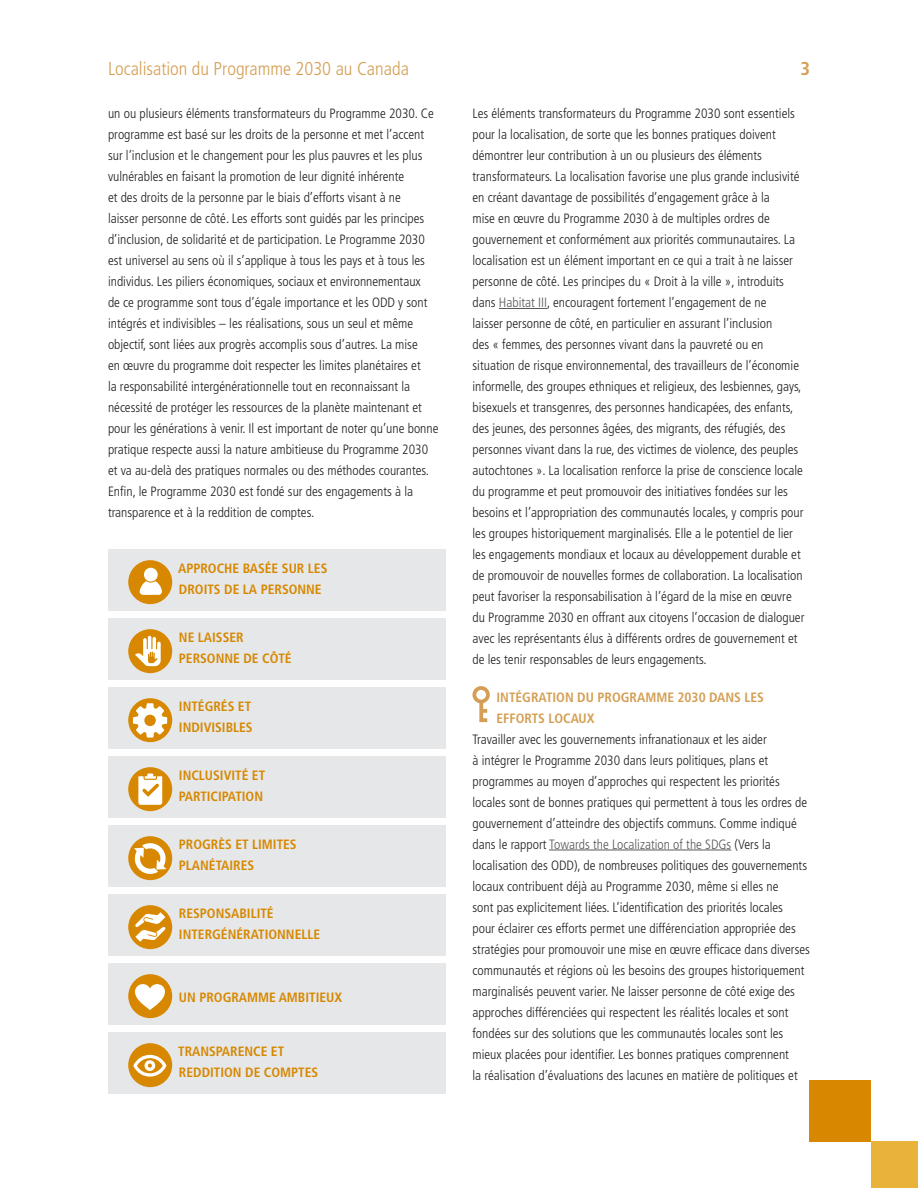
<style>
.page{position:relative;width:918px;height:1188px;background:#fff}
.page>*{position:absolute;margin:0;border:0;box-sizing:border-box;transform-origin:0 0}
.t1{font:300 condensed 18.6px "Frutiger";color:#d49f54}
.t2{font:700 condensed 18.6px "Frutiger";color:#d49f54}
.t3{font:300 condensed 13.5px/21px "Frutiger";color:#231f20}
.Grey_Box_para{font:700 condensed 13.5px/21px "Frutiger";color:#d78800}
.Heading_3{font:700 condensed 13.5px/21px "Frutiger";color:#d49f54}
.s1{color:#57585a}
</style>
<div class="page">
<div style="left:810px;top:1080px;width:61px;height:62px;background:#d78800"></div>
<div style="left:871px;top:1142px;width:47px;height:46px;background:#e9b33b"></div>
<div style="left:108px;top:549px;width:338px;height:61px;background:#e6e7e9"></div>
<div style="left:108px;top:618px;width:338px;height:62px;background:#e6e7e9"></div>
<div style="left:108px;top:687px;width:338px;height:61px;background:#e6e7e9"></div>
<div style="left:108px;top:756px;width:338px;height:62px;background:#e6e7e9"></div>
<div style="left:108px;top:825px;width:338px;height:61px;background:#e6e7e9"></div>
<div style="left:108px;top:894px;width:338px;height:62px;background:#e6e7e9"></div>
<div style="left:108px;top:963px;width:338px;height:61px;background:#e6e7e9"></div>
<div style="left:108px;top:1032px;width:338px;height:62px;background:#e6e7e9"></div>
<div style="left:128px;top:560px;width:44px;height:44px;background:#d78800;border-radius:50%"></div>
<svg style="left:140px;top:581px;width:22px;height:14px"></svg>
<div style="left:144px;top:568px;width:14px;height:14px;background:#fff;border-radius:50%"></div>
<div style="left:128px;top:629px;width:44px;height:44px;background:#d78800;border-radius:50%"></div>
<svg style="left:135px;top:636px;width:26px;height:30px"></svg>
<div style="left:128px;top:698px;width:44px;height:44px;background:#d78800;border-radius:50%"></div>
<svg style="left:133px;top:703px;width:34px;height:35px"></svg>
<div style="left:128px;top:767px;width:44px;height:44px;background:#d78800;border-radius:50%"></div>
<svg style="left:138px;top:773px;width:24px;height:32px"></svg>
<div style="left:128px;top:836px;width:44px;height:44px;background:#d78800;border-radius:50%"></div>
<svg style="left:134px;top:843px;width:32px;height:32px"></svg>
<div style="left:128px;top:905px;width:44px;height:44px;background:#d78800;border-radius:50%"></div>
<svg style="left:135px;top:912px;width:31px;height:30px"></svg>
<div style="left:128px;top:974px;width:44px;height:44px;background:#d78800;border-radius:50%"></div>
<svg style="left:135px;top:984px;width:30px;height:26px"></svg>
<div style="left:128px;top:1043px;width:44px;height:44px;background:#d78800;border-radius:50%"></div>
<svg style="left:133px;top:1055px;width:33px;height:22px"></svg>
<hr style="left:499px;top:308px;width:48px;height:1px;background:#57585a">
<hr style="left:549px;top:850px;width:182px;height:1px;background:#57585a">
<div style="left:472px;top:686px;width:18px;height:17px;border:4px solid #d49f54;border-radius:50%"></div>
<svg style="left:479px;top:702px;width:4px;height:20px"></svg>
<svg style="left:480px;top:709px;width:7px;height:13px"></svg>
<h1 class="t1" style="left:108px;top:58px;width:302px">Localisation du Programme 2030 au Canada</h1>
<h1 class="t2" style="left:800px;top:57px;width:11px">3</h1>
<p class="t3" style="left:108px;top:103px;width:332px">un ou plusieurs éléments transformateurs du Programme 2030. Ce programme est basé sur les droits de la personne et met l’accent sur l’inclusion et le changement pour les plus pauvres et les plus vulnérables en faisant la promotion de leur dignité inhérente<br>et des droits de la personne par le biais d’efforts visant à ne<br>laisser personne de côté. Les efforts sont guidés par les principes d’inclusion, de solidarité et de participation. Le Programme 2030 est universel au sens où il s’applique à tous les pays et à tous les individus. Les piliers économiques, sociaux et environnementaux<br>de ce programme sont tous d’égale importance et les ODD y sont intégrés et indivisibles – les réalisations, sous un seul et même objectif, sont liées aux progrès accomplis sous d’autres. La mise<br>en œuvre du programme doit respecter les limites planétaires et<br>la responsabilité intergénérationnelle tout en reconnaissant la nécessité de protéger les ressources de la planète maintenant et pour les générations à venir. Il est important de noter qu’une bonne pratique respecte aussi la nature ambitieuse du Programme 2030 et va au-delà des pratiques normales ou des méthodes courantes.<br>Enfin, le Programme 2030 est fondé sur des engagements à la transparence et à la reddition de comptes.</p>
<p class="t3" style="left:472px;top:103px;width:333px">Les éléments transformateurs du Programme 2030 sont essentiels pour la localisation, de sorte que les bonnes pratiques doivent démontrer leur contribution à un ou plusieurs des éléments transformateurs. La localisation favorise une plus grande inclusivité en créant davantage de possibilités d’engagement grâce à la<br>mise en œuvre du Programme 2030 à de multiples ordres de gouvernement et conformément aux priorités communautaires. La localisation est un élément important en ce qui a trait à ne laisser personne de côté. Les principes du « Droit à la ville », introduits dans <span class="s1">Habitat III</span>, encouragent fortement l’engagement de ne<br>laisser personne de côté, en particulier en assurant l’inclusion<br>des « femmes, des personnes vivant dans la pauvreté ou en situation de risque environnemental, des travailleurs de l’économie informelle, des groupes ethniques et religieux, des lesbiennes, gays, bisexuels et transgenres, des personnes handicapées, des enfants, des jeunes, des personnes âgées, des migrants, des réfugiés, des personnes vivant dans la rue, des victimes de violence, des peuples autochtones ». La localisation renforce la prise de conscience locale du programme et peut promouvoir des initiatives fondées sur les besoins et l’appropriation des communautés locales, y compris pour les groupes historiquement marginalisés. Elle a le potentiel de lier les engagements mondiaux et locaux au développement durable et de promouvoir de nouvelles formes de collaboration. La localisation peut favoriser la responsabilisation à l’égard de la mise en œuvre du Programme 2030 en offrant aux citoyens l’occasion de dialoguer avec les représentants élus à différents ordres de gouvernement et de les tenir responsables de leurs engagements.</p>
<p class="Heading_3" style="left:497px;top:686px;width:269px">INTÉGRATION DU PROGRAMME 2030 DANS LES<br>EFFORTS LOCAUX</p>
<p class="t3" style="left:472px;top:729px;width:339px">Travailler avec les gouvernements infranationaux et les aider<br>à intégrer le Programme 2030 dans leurs politiques, plans et programmes au moyen d’approches qui respectent les priorités locales sont de bonnes pratiques qui permettent à tous les ordres de gouvernement d’atteindre des objectifs communs. Comme indiqué dans le rapport <span class="s1">Towards the Localization of the SDGs</span> (Vers la localisation des ODD), de nombreuses politiques des gouvernements locaux contribuent déjà au Programme 2030, même si elles ne<br>sont pas explicitement liées. L’identification des priorités locales<br>pour éclairer ces efforts permet une différenciation appropriée des stratégies pour promouvoir une mise en œuvre efficace dans diverses communautés et régions où les besoins des groupes historiquement marginalisés peuvent varier. Ne laisser personne de côté exige des approches différenciées qui respectent les réalités locales et sont fondées sur des solutions que les communautés locales sont les mieux placées pour identifier. Les bonnes pratiques comprennent<br>la réalisation d’évaluations des lacunes en matière de politiques et</p>
<p class="Grey_Box_para" style="left:178px;top:557px;width:151px">APPROCHE BASÉE SUR LES<br>DROITS DE LA PERSONNE</p>
<p class="Grey_Box_para" style="left:179px;top:626px;width:114px">NE LAISSER<br>PERSONNE DE CÔTÉ</p>
<p class="Grey_Box_para" style="left:179px;top:695px;width:75px">INTÉGRÉS ET<br>INDIVISIBLES</p>
<p class="Grey_Box_para" style="left:179px;top:764px;width:88px">INCLUSIVITÉ ET<br>PARTICIPATION</p>
<p class="Grey_Box_para" style="left:179px;top:833px;width:119px">PROGRÈS ET LIMITES<br>PLANÉTAIRES</p>
<p class="Grey_Box_para" style="left:179px;top:902px;width:143px">RESPONSABILITÉ<br>INTERGÉNÉRATIONNELLE</p>
<p class="Grey_Box_para" style="left:179px;top:986px;width:165px">UN PROGRAMME AMBITIEUX</p>
<p class="Grey_Box_para" style="left:178px;top:1040px;width:142px">TRANSPARENCE ET<br>REDDITION DE COMPTES</p>
</div>
